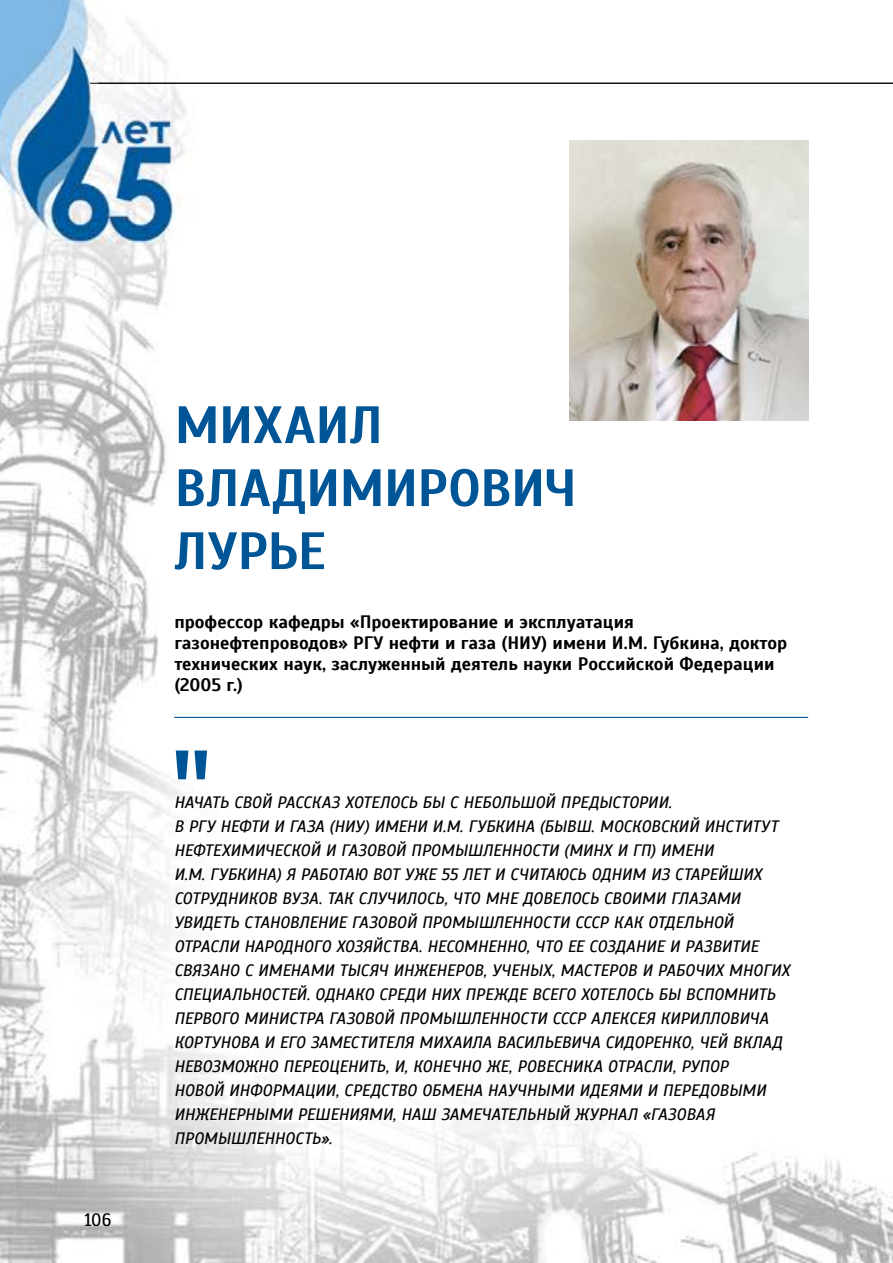
<style>
.page{position:relative;width:893px;height:1263px;background:#fff}
.page>*{position:absolute;margin:0;border:0;box-sizing:border-box;transform-origin:0 0}
.t1{font:700 52.5px/63px "Scada";letter-spacing:-.015em;color:#005597}
.t2{font:700 18px/21px "Scada";color:#000}
.t3{font:18px "Scada";color:#000}
.t4{font:italic 16.5px/24px "Scada";color:#000}
</style>
<div class="page">
<img style="left:0;top:0;width:893px;height:1263px">
<hr style="left:90px;top:83px;width:803px;height:1px;background:#000">
<hr style="left:174px;top:717px;width:634px;height:1px;background:#005597">
<svg style="left:176px;top:750px;width:31px;height:29px"></svg>
<img style="left:570px;top:140px;width:238px;height:280px">
<p class="t3" style="left:84px;top:1205px;width:28px">106</p>
<h1 class="t1" style="left:174px;top:394px;width:404px">МИХАИЛ<br>ВЛАДИМИРОВИЧ<br>ЛУРЬЕ</h1>
<p class="t2" style="left:174px;top:612px;width:614px">профессор кафедры «Проектирование и эксплуатация газонефтепроводов» РГУ нефти и газа (НИУ) имени И.М. Губкина, доктор технических наук, заслуженный деятель науки Российской Федерации (2005 г.)</p>
<p class="t4" style="left:174px;top:790px;width:617px">НАЧАТЬ СВОЙ РАССКАЗ ХОТЕЛОСЬ БЫ С НЕБОЛЬШОЙ ПРЕДЫСТОРИИ.<br>В РГУ НЕФТИ И ГАЗА (НИУ) ИМЕНИ И.М. ГУБКИНА (БЫВШ. МОСКОВСКИЙ ИНСТИТУТ НЕФТЕХИМИЧЕСКОЙ И ГАЗОВОЙ ПРОМЫШЛЕННОСТИ (МИНХ И ГП) ИМЕНИ<br>И.М. ГУБКИНА) Я РАБОТАЮ ВОТ УЖЕ 55 ЛЕТ И СЧИТАЮСЬ ОДНИМ ИЗ СТАРЕЙШИХ СОТРУДНИКОВ ВУЗА. ТАК СЛУЧИЛОСЬ, ЧТО МНЕ ДОВЕЛОСЬ СВОИМИ ГЛАЗАМИ УВИДЕТЬ СТАНОВЛЕНИЕ ГАЗОВОЙ ПРОМЫШЛЕННОСТИ СССР КАК ОТДЕЛЬНОЙ ОТРАСЛИ НАРОДНОГО ХОЗЯЙСТВА. НЕСОМНЕННО, ЧТО ЕЕ СОЗДАНИЕ И РАЗВИТИЕ СВЯЗАНО С ИМЕНАМИ ТЫСЯЧ ИНЖЕНЕРОВ, УЧЕНЫХ, МАСТЕРОВ И РАБОЧИХ МНОГИХ СПЕЦИАЛЬНОСТЕЙ. ОДНАКО СРЕДИ НИХ ПРЕЖДЕ ВСЕГО ХОТЕЛОСЬ БЫ ВСПОМНИТЬ ПЕРВОГО МИНИСТРА ГАЗОВОЙ ПРОМЫШЛЕННОСТИ СССР АЛЕКСЕЯ КИРИЛЛОВИЧА КОРТУНОВА И ЕГО ЗАМЕСТИТЕЛЯ МИХАИЛА ВАСИЛЬЕВИЧА СИДОРЕНКО, ЧЕЙ ВКЛАД НЕВОЗМОЖНО ПЕРЕОЦЕНИТЬ, И, КОНЕЧНО ЖЕ, РОВЕСНИКА ОТРАСЛИ, РУПОР<br>НОВОЙ ИНФОРМАЦИИ, СРЕДСТВО ОБМЕНА НАУЧНЫМИ ИДЕЯМИ И ПЕРЕДОВЫМИ ИНЖЕНЕРНЫМИ РЕШЕНИЯМИ, НАШ ЗАМЕЧАТЕЛЬНЫЙ ЖУРНАЛ «ГАЗОВАЯ ПРОМЫШЛЕННОСТЬ».</p>
</div>
